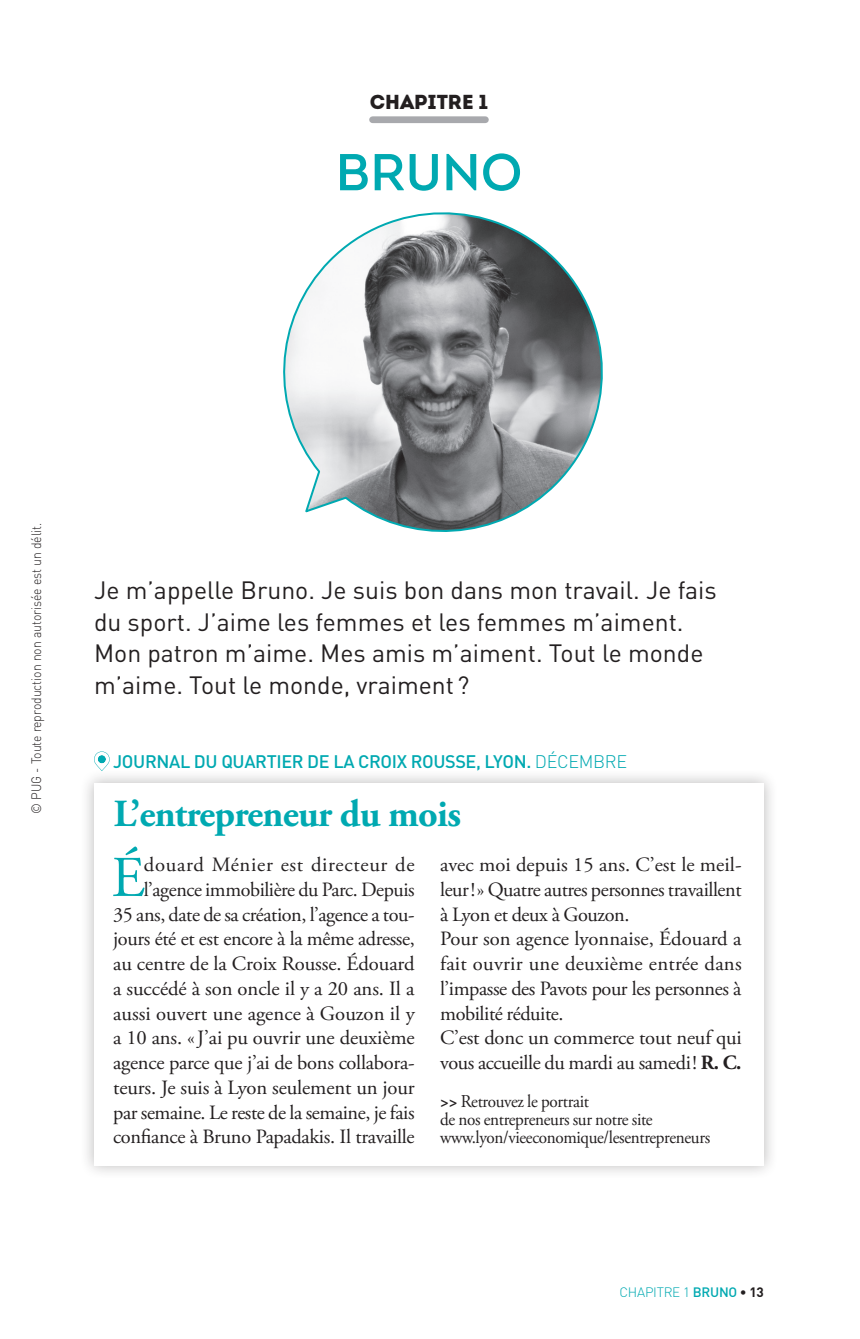
<style>
.page{position:relative;width:860px;height:1339px;background:#fff}
.page>*{position:absolute;margin:0;border:0;box-sizing:border-box;transform-origin:0 0}
.t1{font:57.6px "Adobe Garamond Pro";color:#00a9b1}
.t2{font:51.75px "Intro";color:#00a9b1}
.t3{font:700 38.25px "Adobe Garamond Pro";letter-spacing:-.02em;color:#00a9b1}
.t4{font:24.75px/31.5px "DIN";color:#231f20}
.t5{font:20.25px/24.8px "Adobe Garamond Pro";letter-spacing:-.015em;color:#231f20;text-align:right}
.t6{font:900 20.25px "Intro";color:#231f20}
.t7{font:18px/18px "Adobe Garamond Pro";letter-spacing:-.02em;color:#231f20;scale:.95 1}
.t8{font:500 18px "DIN";letter-spacing:-.02em;color:#00a9b1}
.t9{font:300 13.5px "DIN";color:#231f20;scale:.9 1}
.t10{font:300 13.5px "DIN";letter-spacing:-.02em;color:#00a9b1}
.s1{font-weight:300}
.s2{font-weight:700}
.s3{font-weight:500}
.s4{font-weight:500;color:#231f20}
.s5{font-weight:700;color:#231f20}
</style>
<div class="page">
<div style="left:80px;top:768px;width:698px;height:411px;background:#231f20;opacity:.3"></div>
<div style="left:94px;top:782px;width:670px;height:383px;background:#fff"></div>
<svg style="left:94px;top:751px;width:16px;height:20px"></svg>
<svg style="left:283px;top:212px;width:320px;height:320px"></svg>
<div style="left:372px;top:116px;width:113px;height:7px;background:#a8a9ad"></div>
<p class="t6" style="left:370px;top:89px;width:120px">CHAPITRE 1</p>
<h2 class="t2" style="left:335px;top:140px;width:188px">BRUNO</h2>
<p class="t9" style="left:28px;top:813px;width:325px;rotate:-90deg">© PUG - Toute reproduction non autorisée est un délit.</p>
<p class="t4" style="left:94px;top:574px;width:624px">Je m’appelle Bruno. Je suis bon dans mon travail. Je fais du sport. J’aime les femmes et les femmes m’aiment.<br>Mon patron m’aime. Mes amis m’aiment. Tout le monde m’aime. Tout le monde, vraiment ?</p>
<p class="t8" style="left:113px;top:750px;width:515px">JOURNAL DU QUARTIER DE LA CROIX ROUSSE, LYON. <span class="s1">DÉCEMBRE</span></p>
<h3 class="t3" style="left:114px;top:791px;width:349px">L’entrepreneur du mois</h3>
<h1 class="t1" style="left:111px;top:843px;width:35px">É</h1>
<p class="t5" style="left:113px;top:853px;width:303px">douard Ménier est directeur de l’agence immobilière du Parc. Depuis<br>35 ans, date de sa création, l’agence a tou&shy;jours été et est encore à la même adresse, au centre de la Croix Rousse. Édouard a succédé à son oncle il y a 20 ans. Il a aussi ouvert une agence à Gouzon il y a 10 ans. «J’ai pu ouvrir une deuxième agence parce que j’ai de bons collabora&shy;teurs. Je suis à Lyon seulement un jour par semaine. Le reste de la semaine, je fais confiance à Bruno Papadakis. Il travaille</p>
<p class="t5" style="left:440px;top:853px;width:303px;text-align:left">avec moi depuis 15 ans. C’est le meil&shy;leur!» Quatre autres personnes travaillent à Lyon et deux à Gouzon.<br>Pour son agence lyonnaise, Édouard a fait ouvrir une deuxième entrée dans l’impasse des Pavots pour les personnes à mobilité réduite.<br>C’est donc un commerce tout neuf qui vous accueille du mardi au samedi! <span class="s2">R. C.</span></p>
<p class="t7" style="left:440px;top:1093px;width:286px"><span class="s2">&gt;&gt;</span> Retrouvez le portrait<br>de nos entrepreneurs sur notre site www.lyon/vieeconomique/lesentrepreneurs</p>
<p class="t10" style="left:619px;top:1283px;width:146px">CHAPITRE 1 <span class="s3">BRUNO</span> <span class="s4">•</span> <span class="s5">13</span></p>
</div>
